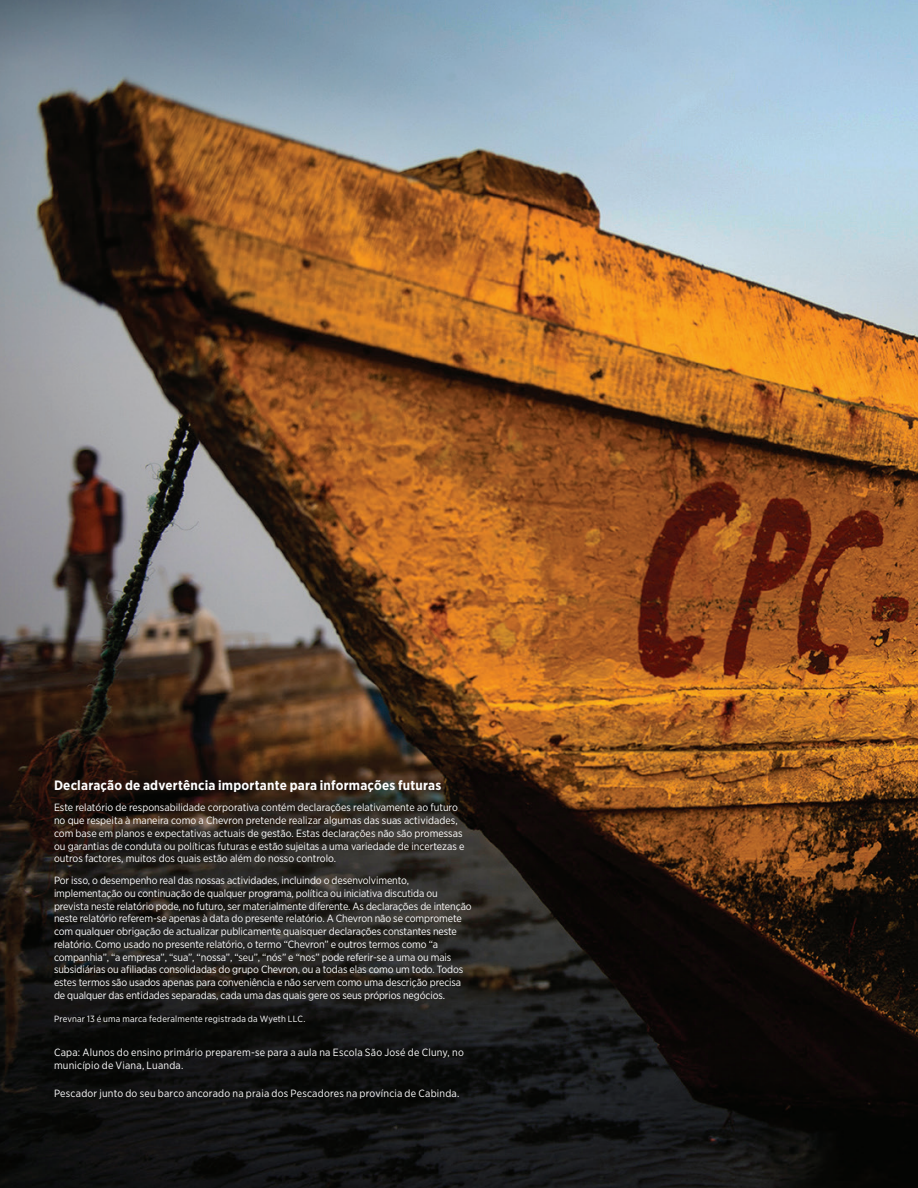
<style>
.page{position:relative;width:918px;height:1188px;background:#fff}
.page>*{position:absolute;margin:0;border:0;box-sizing:border-box;transform-origin:0 0}
.Caption-Name_-_9pt_6{font:700 13.5px "Gotham Narrow";letter-spacing:.015em;color:#fff}
.Caption_-_7pt_Narrow{font:10.5px/12.8px "Gotham Narrow";letter-spacing:-.01em;color:#fff}
.Caption_-_7pt_Narrow-2{font:10.5px/12.8px "Gotham Narrow";letter-spacing:.02em;color:#fff}
.Notes_-_6pt_Narrow_B{font:9px "Gotham Narrow";letter-spacing:.025em;color:#fff}
</style>
<div class="page">
<img style="left:0;top:0;width:918px;height:1188px">
<p class="Caption-Name_-_9pt_6" style="left:54px;top:776px;width:389px">Declaração de advertência importante para informações futuras</p>
<p class="Caption_-_7pt_Narrow" style="left:54px;top:801px;width:412px">Este relatório de responsabilidade corporativa contém declarações relativamente ao futuro no que respeita à maneira como a Chevron pretende realizar algumas das suas actividades, com base em planos e expectativas actuais de gestão. Estas declarações não são promessas ou garantias de conduta ou políticas futuras e estão sujeitas a uma variedade de incertezas e outros factores, muitos dos quais estão além do nosso controlo.</p>
<p class="Caption_-_7pt_Narrow" style="left:54px;top:874px;width:419px">Por isso, o desempenho real das nossas actividades, incluindo o desenvolvimento, implementação ou continuação de qualquer programa, política ou iniciativa discutida ou prevista neste relatório pode, no futuro, ser materialmente diferente. As declarações de intenção neste relatório referem-se apenas à data do presente relatório. A Chevron não se compromete com qualquer obrigação de actualizar publicamente quaisquer declarações constantes neste relatório. Como usado no presente relatório, o termo “Chevron” e outros termos como “a companhia”, “a empresa”, “sua”, “nossa”, “seu”, “nós” e “nos” pode referir-se a uma ou mais subsidiárias ou afiliadas consolidadas do grupo Chevron, ou a todas elas como um todo. Todos estes termos são usados apenas para conveniência e não servem como uma descrição precisa de qualquer das entidades separadas, cada uma das quais gere os seus próprios negócios.</p>
<p class="Notes_-_6pt_Narrow_B" style="left:54px;top:1013px;width:253px">Prevnar 13 é uma marca federalmente registrada da Wyeth LLC.</p>
<p class="Caption_-_7pt_Narrow-2" style="left:54px;top:1046px;width:411px">Capa: Alunos do ensino primário preparem-se para a aula na Escola São José de Cluny, no município de Viana, Luanda.</p>
<p class="Caption_-_7pt_Narrow-2" style="left:54px;top:1087px;width:407px">Pescador junto do seu barco ancorado na praia dos Pescadores na província de Cabinda.</p>
</div>
